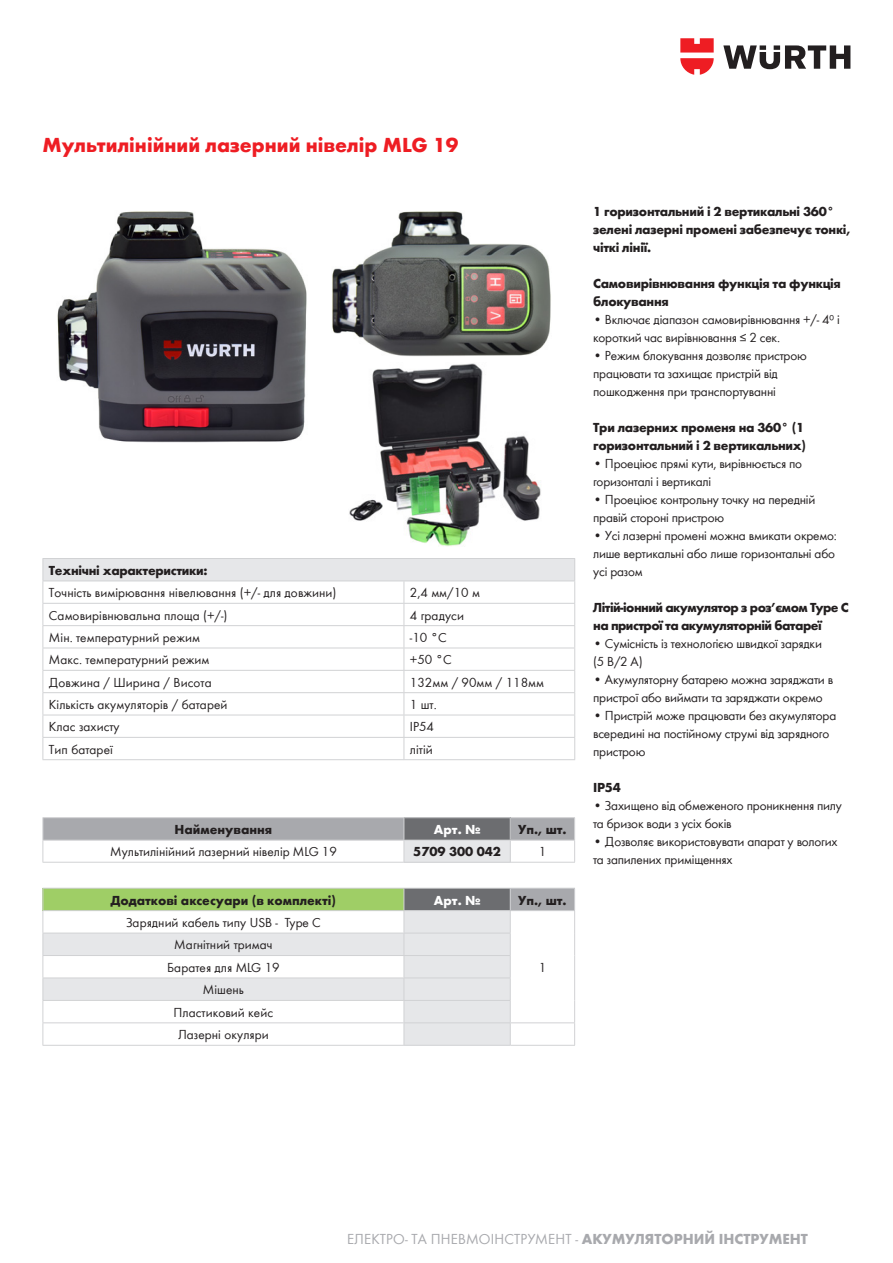
<style>
.page{position:relative;width:893px;height:1263px;background:#fff}
.page>*{position:absolute;margin:0;border:0;box-sizing:border-box;transform-origin:0 0}
.t1{font:700 21px "Wuerth";color:#ee1d23}
.t2{font:15px "Wuerth";color:#a8a9ad}
.HS_A4_9pt{font:13.5px/18px "Wuerth";letter-spacing:-.02em;color:#231f20}
.Co_A4_9pt{font:13.5px "Wuerth";color:#231f20}
.HS_A4_9pt-2{font:700 13.5px/18px "Wuerth";letter-spacing:-.02em;color:#231f20}
.table_text_all{font:13.5px "Wuerth";color:#231f20}
.HS_A4_9pt-3{font:700 13.5px/18px "Wuerth";letter-spacing:-.04em;color:#231f20}
.text_head{font:700 13.5px "Wuerth";color:#231f20}
.HS_A4_9pt-4{font:13.5px "Wuerth";color:#231f20}
.bold_white_9{font:700 13.5px "Wuerth";color:#fff}
.Co_A4_9pt-2{font:700 13.5px "Wuerth";color:#231f20}
.s1{font-weight:700}
</style>
<div class="page">
<svg style="left:723px;top:45px;width:127px;height:24px"></svg>
<svg style="left:680px;top:38px;width:34px;height:37px"></svg>
<div style="left:43px;top:558px;width:532px;height:23px;background:#e6e7e9"></div>
<hr style="left:43px;top:558px;width:361px;height:1px;background:#d1d2d4">
<hr style="left:404px;top:558px;width:171px;height:1px;background:#d1d2d4">
<hr style="left:43px;top:581px;width:361px;height:1px;background:#d1d2d4">
<hr style="left:404px;top:581px;width:171px;height:1px;background:#d1d2d4">
<hr style="left:43px;top:603px;width:361px;height:1px;background:#d1d2d4">
<hr style="left:404px;top:603px;width:171px;height:1px;background:#d1d2d4">
<hr style="left:43px;top:625px;width:361px;height:1px;background:#d1d2d4">
<hr style="left:404px;top:625px;width:171px;height:1px;background:#d1d2d4">
<hr style="left:43px;top:648px;width:361px;height:1px;background:#d1d2d4">
<hr style="left:404px;top:648px;width:171px;height:1px;background:#d1d2d4">
<hr style="left:43px;top:670px;width:361px;height:1px;background:#d1d2d4">
<hr style="left:404px;top:670px;width:171px;height:1px;background:#d1d2d4">
<hr style="left:43px;top:692px;width:361px;height:1px;background:#d1d2d4">
<hr style="left:404px;top:692px;width:171px;height:1px;background:#d1d2d4">
<hr style="left:43px;top:715px;width:361px;height:1px;background:#d1d2d4">
<hr style="left:404px;top:715px;width:171px;height:1px;background:#d1d2d4">
<hr style="left:43px;top:737px;width:361px;height:1px;background:#d1d2d4">
<svg style="left:43px;top:580px;width:1px;height:179px"></svg>
<hr style="left:404px;top:737px;width:171px;height:1px;background:#d1d2d4">
<svg style="left:404px;top:581px;width:1px;height:178px"></svg>
<svg style="left:574px;top:559px;width:1px;height:200px"></svg>
<hr style="left:43px;top:759px;width:361px;height:1px;background:#d1d2d4">
<hr style="left:404px;top:759px;width:171px;height:1px;background:#d1d2d4">
<div style="left:43px;top:888px;width:361px;height:23px;background:#9fce66"></div>
<div style="left:404px;top:888px;width:106px;height:23px;background:#6c6d70"></div>
<div style="left:510px;top:888px;width:65px;height:23px;background:#a8a9ad"></div>
<svg style="left:44px;top:911px;width:466px;height:134px"></svg>
<hr style="left:510px;top:888px;width:65px;height:1px;background:#d1d2d4">
<hr style="left:404px;top:933px;width:107px;height:1px;background:#d1d2d4">
<hr style="left:404px;top:955px;width:107px;height:1px;background:#d1d2d4">
<hr style="left:404px;top:977px;width:107px;height:1px;background:#d1d2d4">
<hr style="left:404px;top:1000px;width:107px;height:1px;background:#d1d2d4">
<hr style="left:404px;top:1022px;width:106px;height:1px;background:#d1d2d4">
<hr style="left:404px;top:1045px;width:106px;height:1px;background:#d1d2d4">
<hr style="left:43px;top:888px;width:361px;height:1px;background:#d1d2d4">
<hr style="left:43px;top:910px;width:361px;height:1px;background:#d1d2d4">
<hr style="left:43px;top:933px;width:361px;height:1px;background:#d1d2d4">
<hr style="left:43px;top:955px;width:361px;height:1px;background:#d1d2d4">
<hr style="left:43px;top:977px;width:361px;height:1px;background:#d1d2d4">
<hr style="left:43px;top:1000px;width:361px;height:1px;background:#d1d2d4">
<hr style="left:43px;top:1022px;width:361px;height:1px;background:#d1d2d4">
<svg style="left:43px;top:888px;width:1px;height:157px"></svg>
<hr style="left:43px;top:1045px;width:361px;height:1px;background:#d1d2d4">
<hr style="left:510px;top:910px;width:65px;height:1px;background:#d1d2d4">
<hr style="left:510px;top:1022px;width:65px;height:1px;background:#d1d2d4">
<svg style="left:574px;top:889px;width:1px;height:156px"></svg>
<hr style="left:510px;top:1045px;width:65px;height:1px;background:#d1d2d4">
<hr style="left:404px;top:888px;width:106px;height:1px;background:#d1d2d4">
<svg style="left:404px;top:888px;width:1px;height:157px"></svg>
<svg style="left:510px;top:888px;width:1px;height:157px"></svg>
<hr style="left:404px;top:910px;width:106px;height:1px;background:#d1d2d4">
<hr style="left:43px;top:817px;width:361px;height:1px;background:#d1d2d4">
<hr style="left:510px;top:817px;width:65px;height:1px;background:#d1d2d4">
<hr style="left:43px;top:862px;width:361px;height:1px;background:#d1d2d4">
<hr style="left:404px;top:862px;width:106px;height:1px;background:#d1d2d4">
<hr style="left:510px;top:862px;width:65px;height:1px;background:#d1d2d4">
<hr style="left:404px;top:817px;width:106px;height:1px;background:#d1d2d4">
<svg style="left:43px;top:818px;width:532px;height:44px"></svg>
<hr style="left:404px;top:840px;width:106px;height:1px;background:#d1d2d4">
<img style="left:57px;top:211px;width:250px;height:232px">
<img style="left:349px;top:363px;width:192px;height:183px">
<img style="left:332px;top:211px;width:219px;height:145px">
<p class="t1" style="left:42px;top:130px;width:417px">Мультилінійний лазерний нівелір MLG 19</p>
<p class="HS_A4_9pt-2" style="left:49px;top:560px;width:160px">Технічні характеристики:</p>
<p class="Co_A4_9pt" style="left:49px;top:584px;width:289px">Точність вимірювання нівелювання (+/- для довжини)</p>
<p class="HS_A4_9pt" style="left:410px;top:583px;width:72px">2,4 мм/10 м</p>
<p class="Co_A4_9pt" style="left:49px;top:606px;width:180px">Самовирівнювальна площа (+/-)</p>
<p class="Co_A4_9pt" style="left:410px;top:606px;width:56px">4 градуси</p>
<p class="Co_A4_9pt" style="left:49px;top:628px;width:153px">Мін. температурний режим</p>
<p class="Co_A4_9pt" style="left:410px;top:628px;width:38px">-10 °C</p>
<p class="Co_A4_9pt" style="left:49px;top:651px;width:162px">Макс. температурний режим</p>
<p class="Co_A4_9pt" style="left:410px;top:651px;width:43px">+50 °C</p>
<p class="Co_A4_9pt" style="left:49px;top:673px;width:164px">Довжина / Ширина / Висота</p>
<p class="Co_A4_9pt" style="left:410px;top:673px;width:136px">132мм / 90мм / 118мм</p>
<p class="Co_A4_9pt" style="left:49px;top:695px;width:180px">Кількість акумуляторів / батарей</p>
<p class="Co_A4_9pt" style="left:410px;top:695px;width:28px">1 шт.</p>
<p class="Co_A4_9pt" style="left:49px;top:718px;width:72px">Клас захисту</p>
<p class="Co_A4_9pt" style="left:410px;top:718px;width:26px">IP54</p>
<p class="Co_A4_9pt" style="left:49px;top:740px;width:66px">Тип батареї</p>
<p class="Co_A4_9pt" style="left:410px;top:740px;width:24px">літій</p>
<p class="text_head" style="left:175px;top:820px;width:99px">Найменування</p>
<p class="bold_white_9" style="left:434px;top:820px;width:48px">Арт. №</p>
<p class="text_head" style="left:518px;top:820px;width:50px">Уп., шт.</p>
<p class="HS_A4_9pt-4" style="left:110px;top:842px;width:228px">Мультилінійний лазерний нівелір MLG 19</p>
<p class="Co_A4_9pt-2" style="left:413px;top:842px;width:89px">5709 300 042</p>
<p class="HS_A4_9pt" style="left:539px;top:842px;width:9px">1</p>
<p class="text_head" style="left:111px;top:890px;width:227px">Додаткові аксесуари (в комплекті)</p>
<p class="bold_white_9" style="left:434px;top:890px;width:48px">Арт. №</p>
<p class="text_head" style="left:518px;top:890px;width:50px">Уп., шт.</p>
<p class="table_text_all" style="left:126px;top:913px;width:196px">Зарядний кабель типу USB - Type C</p>
<p class="table_text_all" style="left:539px;top:958px;width:9px">1</p>
<p class="table_text_all" style="left:174px;top:936px;width:100px">Магнітний тримач</p>
<p class="table_text_all" style="left:167px;top:958px;width:114px">Баратея для MLG 19</p>
<p class="table_text_all" style="left:203px;top:981px;width:43px">Мішень</p>
<p class="table_text_all" style="left:174px;top:1003px;width:101px">Пластиковий кейс</p>
<p class="table_text_all" style="left:178px;top:1025px;width:92px">Лазерні окуляри</p>
<p class="HS_A4_9pt-2" style="left:593px;top:201px;width:259px">1 горизонтальний і 2 вертикальні 360° зелені лазерні промені забезпечує тонкі, чіткі лінії.</p>
<p class="HS_A4_9pt-2" style="left:593px;top:273px;width:249px">Самовирівнювання функція та функція блокування</p>
<p class="HS_A4_9pt" style="left:593px;top:310px;width:248px">• Включає діапазон самовирівнювання +/- 4⁰ і короткий час вирівнювання ≤ 2 сек.</p>
<p class="HS_A4_9pt" style="left:593px;top:346px;width:215px">• Режим блокування дозволяє пристрою працювати та захищає пристрій від пошкодження при транспортуванні</p>
<p class="HS_A4_9pt-2" style="left:593px;top:417px;width:214px">Три лазерних променя на 360° (1 горизонтальний і 2 вертикальних)</p>
<p class="HS_A4_9pt" style="left:593px;top:454px;width:211px">• Проеціює прямі кути, вирівнюється по горизонталі і вертикалі</p>
<p class="HS_A4_9pt" style="left:593px;top:490px;width:224px">• Проеціює контрольну точку на передній правій стороні пристрою</p>
<p class="HS_A4_9pt" style="left:593px;top:526px;width:245px">• Усі лазерні промені можна вмикати окремо: лише вертикальні або лише горизонтальні або усі разом</p>
<p class="HS_A4_9pt-3" style="left:593px;top:597px;width:257px">Літій-іонний акумулятор з роз’ємом Type C на пристрої та акумуляторній батареї</p>
<p class="HS_A4_9pt" style="left:593px;top:634px;width:230px">• Сумісність із технологією швидкої зарядки</p>
<p class="HS_A4_9pt" style="left:593px;top:652px;width:51px">(5 В/2 А)</p>
<p class="HS_A4_9pt" style="left:593px;top:670px;width:242px">• Акумуляторну батарею можна заряджати в пристрої або виймати та заряджати окремо</p>
<p class="HS_A4_9pt" style="left:593px;top:706px;width:245px">• Пристрій може працювати без акумулятора всередині на постійному струмі від зарядного пристрою</p>
<p class="HS_A4_9pt-2" style="left:593px;top:777px;width:29px">IP54</p>
<p class="HS_A4_9pt" style="left:593px;top:796px;width:250px">• Захищено від обмеженого проникнення пилу та бризок води з усіх боків</p>
<p class="HS_A4_9pt" style="left:593px;top:832px;width:246px">• Дозволяє використовувати апарат у вологих та запилених приміщеннях</p>
<p class="t2" style="left:347px;top:1229px;width:462px">ЕЛЕКТРО- ТА ПНЕВМОІНСТРУМЕНТ - <span class="s1">АКУМУЛЯТОРНИЙ ІНСТРУМЕНТ</span></p>
</div>
